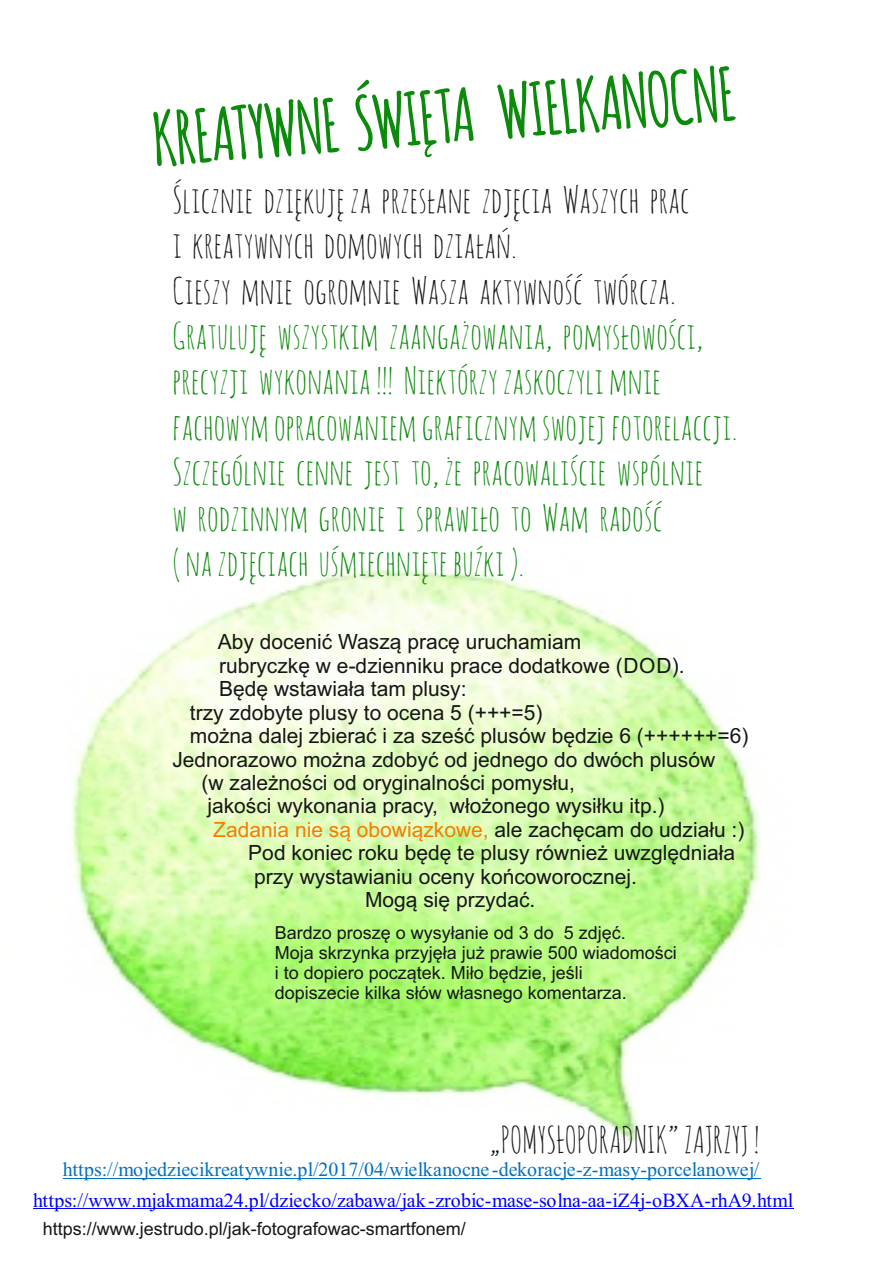
<style>
.page{position:relative;width:893px;height:1263px;background:#fff}
.page>*{position:absolute;margin:0;border:0;box-sizing:border-box;transform-origin:0 0}
.t1{font:700 71.85px "Amatic";color:#0c8a0c}
.t2{font:36px/45.5px "Amatic SC";color:#0c8a0c}
.t3{font:36px/45.5px "Amatic SC";color:#151616}
.t4{font:21px "Arial";color:#151616}
.t5{font:21px "Arial";color:#f27e00}
.t6{font:20.1px "Times New Roman";letter-spacing:-.005em;color:#00f}
.t7{font:20.1px "Times New Roman";color:#0070c0}
.t8{font:18px/20.1px "Arial";color:#151616}
.s1{color:#151616}
</style>
<div class="page">
<img style="left:71px;top:569px;width:689px;height:574px">
<hr style="left:63px;top:1178px;width:697px;height:1px;background:#0070c0">
<hr style="left:33px;top:1208px;width:760px;height:1px;background:#00f">
<h1 class="t1" style="left:149px;top:102px;width:585px;rotate:-5deg">KREATYWNE ŚWIĘTA WIELKANOCNE</h1>
<h2 class="t3" style="left:172px;top:176px;width:519px">Ślicznie dziękuję za przesłane zdjęcia Waszych prac i kreatywnych domowych działań.<br>Cieszy mnie ogromnie Wasza aktywność twórcza.</h2>
<p class="t2" style="left:172px;top:312px;width:567px">Gratuluję wszystkim zaangażowania, pomysłowości, precyzji wykonania !!! Niektórzy zaskoczyli mnie fachowym opracowaniem graficznym swojej fotorelaccji.<br>Szczególnie cenne jest to, że pracowaliście wspólnie<br>w rodzinnym gronie i sprawiło to Wam radość<br>( na zdjęciach uśmiechnięte buźki ).</p>
<p class="t4" style="left:218px;top:634px;width:365px">Aby docenić Waszą pracę uruchamiam</p>
<p class="t4" style="left:219px;top:657px;width:467px">rubryczkę w e-dzienniku prace dodatkowe (DOD).</p>
<p class="t4" style="left:219px;top:681px;width:249px">Będę wstawiała tam plusy:</p>
<p class="t4" style="left:190px;top:704px;width:354px">trzy zdobyte plusy to ocena 5 (+++=5)</p>
<p class="t4" style="left:190px;top:728px;width:560px">można dalej zbierać i za sześć plusów będzie 6 (++++++=6)</p>
<p class="t4" style="left:172px;top:751px;width:544px">Jednorazowo można zdobyć od jednego do dwóch plusów</p>
<p class="t4" style="left:202px;top:775px;width:375px">(w zależności od oryginalności pomysłu,</p>
<p class="t4" style="left:207px;top:798px;width:459px">jakości wykonania pracy, włożonego wysiłku itp.)</p>
<p class="t5" style="left:213px;top:822px;width:533px">Zadania nie są obowiązkowe, <span class="s1">ale zachęcam do udziału :)</span></p>
<p class="t4" style="left:248px;top:845px;width:488px">Pod koniec roku będę te plusy również uwzględniała</p>
<p class="t4" style="left:254px;top:868px;width:384px">przy wystawianiu oceny końcoworocznej.</p>
<p class="t4" style="left:365px;top:892px;width:172px">Mogą się przydać.</p>
<p class="t8" style="left:275px;top:924px;width:404px">Bardzo proszę o wysyłanie od 3 do 5 zdjęć.<br>Moja skrzynka przyjęła już prawie 500 wiadomości i to dopiero początek. Miło będzie, jeśli<br>dopiszecie kilka słów własnego komentarza.</p>
<h2 class="t3" style="left:489px;top:1116px;width:272px">„POMYSŁOPORADNIK” ZAJRZYJ !</h2>
<p class="t6" style="left:33px;top:1192px;width:762px">https://www.mjakmama24.pl/dziecko/zabawa/jak-zrobic-mase-solna-aa-iZ4j-oBXA-rhA9.html</p>
<p class="t8" style="left:43px;top:1221px;width:425px">https://www.jestrudo.pl/jak-fotografowac-smartfonem/</p>
<p class="t7" style="left:63px;top:1162px;width:698px">https://mojedziecikreatywnie.pl/2017/04/wielkanocne -dekoracje-z-masy-porcelanowej/</p>
</div>
